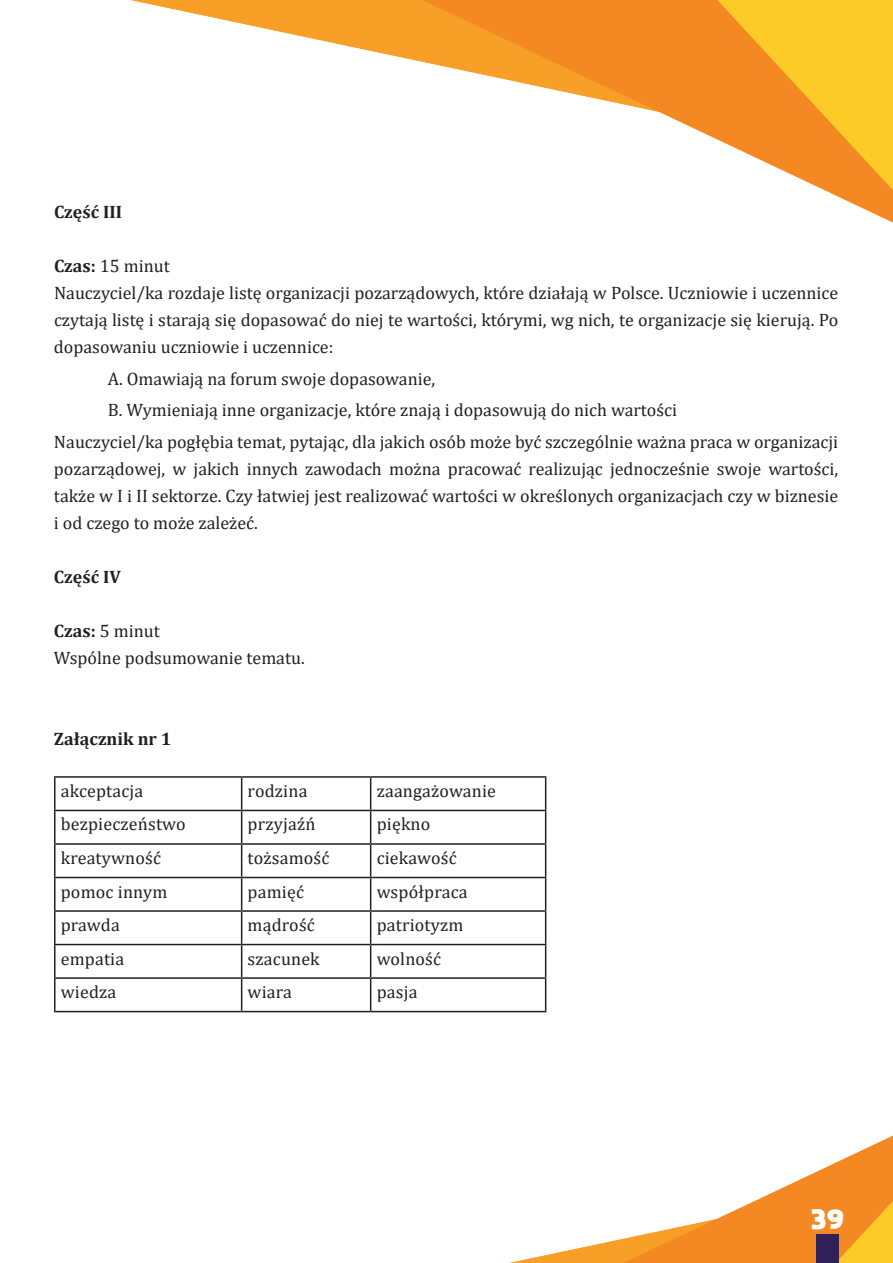
<style>
.page{position:relative;width:893px;height:1263px;background:#fff}
.page>*{position:absolute;margin:0;border:0;box-sizing:border-box;transform-origin:0 0}
.t1{font:800 19.5px "moon get";color:#fff}
.t2{font:18px/27px "Cambria";color:#231f20}
.t3{font:700 18px "Cambria";color:#231f20}
.s1{font-weight:700}
</style>
<div class="page">
<img style="left:54px;top:0;width:839px;height:1263px">
<div style="left:817px;top:1234px;width:22px;height:29px;background:#311f57"></div>
<hr style="left:54px;top:776px;width:188px;height:2px;background:#231f20">
<hr style="left:54px;top:778px;width:2px;height:32px;background:#231f20">
<hr style="left:242px;top:776px;width:129px;height:2px;background:#231f20">
<hr style="left:241px;top:778px;width:1px;height:32px;background:#231f20">
<hr style="left:371px;top:776px;width:175px;height:2px;background:#231f20">
<hr style="left:370px;top:778px;width:1px;height:32px;background:#231f20">
<hr style="left:545px;top:778px;width:1px;height:32px;background:#231f20">
<hr style="left:54px;top:810px;width:188px;height:1px;background:#231f20">
<hr style="left:54px;top:811px;width:2px;height:32px;background:#231f20">
<hr style="left:242px;top:810px;width:129px;height:1px;background:#231f20">
<hr style="left:241px;top:811px;width:1px;height:32px;background:#231f20">
<hr style="left:371px;top:810px;width:175px;height:1px;background:#231f20">
<hr style="left:370px;top:811px;width:1px;height:32px;background:#231f20">
<hr style="left:545px;top:811px;width:1px;height:32px;background:#231f20">
<hr style="left:54px;top:843px;width:188px;height:2px;background:#231f20">
<hr style="left:54px;top:845px;width:2px;height:32px;background:#231f20">
<hr style="left:242px;top:843px;width:129px;height:2px;background:#231f20">
<hr style="left:241px;top:845px;width:1px;height:32px;background:#231f20">
<hr style="left:371px;top:843px;width:175px;height:2px;background:#231f20">
<hr style="left:370px;top:845px;width:1px;height:32px;background:#231f20">
<hr style="left:545px;top:845px;width:1px;height:32px;background:#231f20">
<hr style="left:54px;top:877px;width:188px;height:1px;background:#231f20">
<hr style="left:54px;top:878px;width:2px;height:32px;background:#231f20">
<hr style="left:242px;top:877px;width:129px;height:1px;background:#231f20">
<hr style="left:241px;top:878px;width:1px;height:32px;background:#231f20">
<hr style="left:371px;top:877px;width:175px;height:1px;background:#231f20">
<hr style="left:370px;top:878px;width:1px;height:32px;background:#231f20">
<hr style="left:545px;top:878px;width:1px;height:32px;background:#231f20">
<hr style="left:54px;top:910px;width:188px;height:2px;background:#231f20">
<hr style="left:54px;top:912px;width:2px;height:32px;background:#231f20">
<hr style="left:242px;top:910px;width:129px;height:2px;background:#231f20">
<hr style="left:241px;top:912px;width:1px;height:32px;background:#231f20">
<hr style="left:371px;top:910px;width:175px;height:2px;background:#231f20">
<hr style="left:370px;top:912px;width:1px;height:32px;background:#231f20">
<hr style="left:545px;top:912px;width:1px;height:32px;background:#231f20">
<hr style="left:54px;top:944px;width:188px;height:1px;background:#231f20">
<hr style="left:54px;top:945px;width:2px;height:32px;background:#231f20">
<hr style="left:242px;top:944px;width:129px;height:1px;background:#231f20">
<hr style="left:241px;top:945px;width:1px;height:32px;background:#231f20">
<hr style="left:371px;top:944px;width:175px;height:1px;background:#231f20">
<hr style="left:370px;top:945px;width:1px;height:32px;background:#231f20">
<hr style="left:545px;top:945px;width:1px;height:32px;background:#231f20">
<hr style="left:54px;top:977px;width:188px;height:2px;background:#231f20">
<hr style="left:54px;top:979px;width:2px;height:32px;background:#231f20">
<hr style="left:242px;top:977px;width:129px;height:2px;background:#231f20">
<hr style="left:241px;top:979px;width:1px;height:32px;background:#231f20">
<hr style="left:371px;top:977px;width:175px;height:2px;background:#231f20">
<hr style="left:370px;top:979px;width:1px;height:32px;background:#231f20">
<hr style="left:545px;top:979px;width:1px;height:32px;background:#231f20">
<hr style="left:54px;top:1011px;width:188px;height:1px;background:#231f20">
<hr style="left:242px;top:1011px;width:129px;height:1px;background:#231f20">
<hr style="left:371px;top:1011px;width:175px;height:1px;background:#231f20">
<p class="t3" style="left:54px;top:199px;width:70px">Część III</p>
<p class="t2" style="left:54px;top:252px;width:786px"><span class="s1">Czas:</span> 15 minut<br>Nauczyciel/ka rozdaje listę organizacji pozarządowych, które działają w Polsce. Uczniowie i uczennice czytają listę i starają się dopasować do niej te wartości, którymi, wg nich, te organizacje się kierują. Po dopasowaniu uczniowie i uczennice:</p>
<p class="t2" style="left:108px;top:365px;width:329px">A. Omawiają na forum swoje dopasowanie,</p>
<p class="t2" style="left:108px;top:396px;width:571px">B. Wymieniają inne organizacje, które znają i dopasowują do nich wartości</p>
<p class="t2" style="left:54px;top:428px;width:786px">Nauczyciel/ka pogłębia temat, pytając, dla jakich osób może być szczególnie ważna praca w organizacji</p>
<p class="t2" style="left:54px;top:455px;width:786px;text-align:justify">pozarządowej, w jakich innych zawodach można pracować realizując jednocześnie swoje wartości, także w I i II sektorze. Czy łatwiej jest realizować wartości w określonych organizacjach czy w biznesie i od czego to może zależeć.</p>
<p class="t3" style="left:54px;top:564px;width:68px">Część IV</p>
<p class="t2" style="left:54px;top:617px;width:252px"><span class="s1">Czas:</span> 5 minut<br>Wspólne podsumowanie tematu.</p>
<p class="t3" style="left:54px;top:726px;width:119px">Załącznik nr 1</p>
<p class="t2" style="left:61px;top:777px;width:84px">akceptacja</p>
<p class="t2" style="left:248px;top:777px;width:61px">rodzina</p>
<p class="t2" style="left:377px;top:777px;width:121px">zaangażowanie</p>
<p class="t2" style="left:61px;top:811px;width:127px">bezpieczeństwo</p>
<p class="t2" style="left:248px;top:811px;width:69px">przyjaźń</p>
<p class="t2" style="left:377px;top:811px;width:55px">piękno</p>
<p class="t2" style="left:61px;top:844px;width:102px">kreatywność</p>
<p class="t2" style="left:248px;top:844px;width:83px">tożsamość</p>
<p class="t2" style="left:377px;top:844px;width:81px">ciekawość</p>
<p class="t2" style="left:61px;top:878px;width:108px">pomoc innym</p>
<p class="t2" style="left:248px;top:878px;width:58px">pamięć</p>
<p class="t2" style="left:377px;top:878px;width:92px">współpraca</p>
<p class="t2" style="left:61px;top:911px;width:61px">prawda</p>
<p class="t2" style="left:248px;top:911px;width:69px">mądrość</p>
<p class="t2" style="left:377px;top:911px;width:88px">patriotyzm</p>
<p class="t2" style="left:61px;top:945px;width:65px">empatia</p>
<p class="t2" style="left:248px;top:945px;width:74px">szacunek</p>
<p class="t2" style="left:377px;top:945px;width:66px">wolność</p>
<p class="t2" style="left:61px;top:978px;width:57px">wiedza</p>
<p class="t2" style="left:248px;top:978px;width:46px">wiara</p>
<p class="t2" style="left:377px;top:978px;width:42px">pasja</p>
<p class="t1" style="left:812px;top:1206px;width:33px">39</p>
</div>
